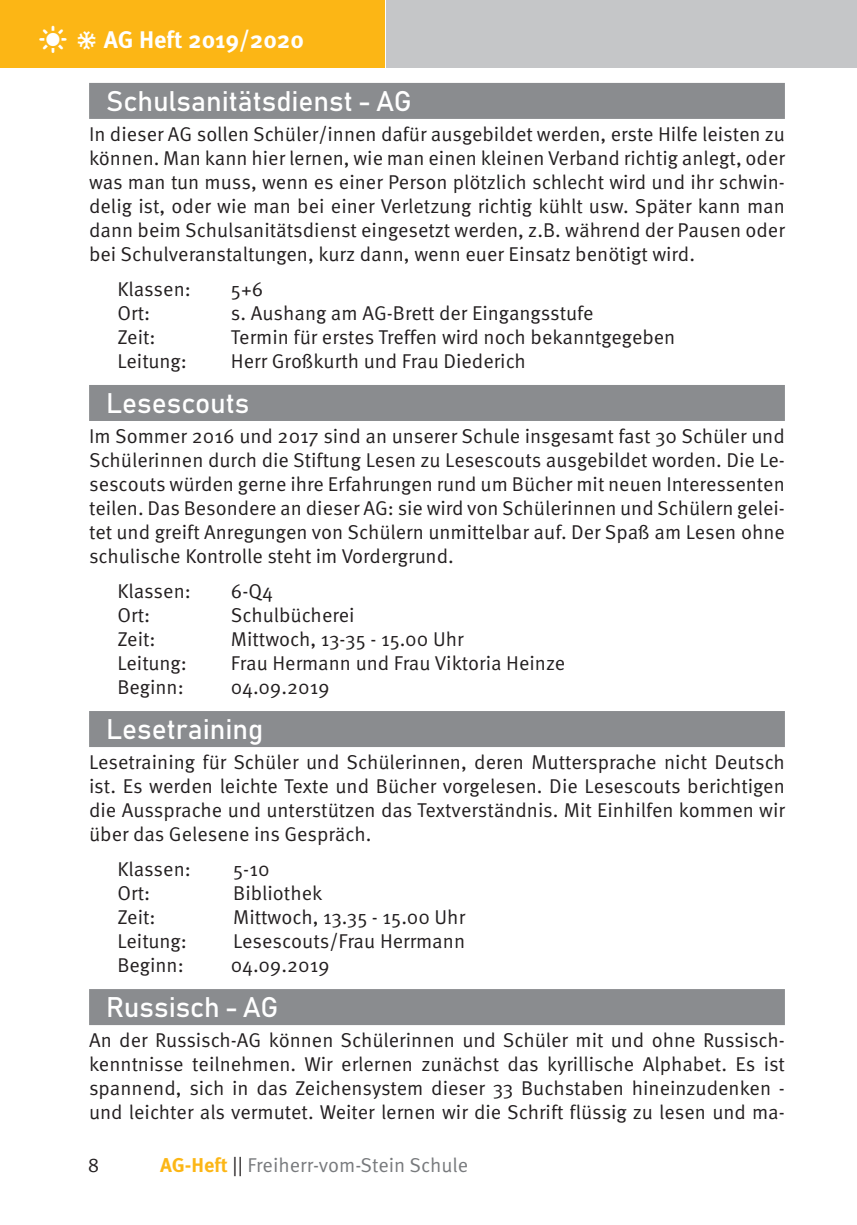
<style>
.page{position:relative;width:857px;height:1225px;background:#fff}
.page>*{position:absolute;margin:0;border:0;box-sizing:border-box;transform-origin:0 0}
.t1{font:28px "Bahnschrift";color:#fff}
.t2{font:700 24px "Meta Pro";color:#fff}
.t3{font:20px/24px "Meta Pro";color:#231f20;text-align:justify}
.t4{font:20px "Meta Pro";color:#787a7d}
.s1{font-weight:700;color:#fcb615}
.s2{color:#231f20}
</style>
<div class="page">
<div style="left:386px;top:0;width:470px;height:67px;background:#c5c6c8"></div>
<div style="left:0;top:0;width:384px;height:67px;background:#fcb615"></div>
<div style="left:89px;top:83px;width:695px;height:36px;background:#8a8c8f"></div>
<div style="left:89px;top:385px;width:695px;height:36px;background:#8a8c8f"></div>
<div style="left:89px;top:711px;width:695px;height:36px;background:#8a8c8f"></div>
<div style="left:89px;top:989px;width:695px;height:36px;background:#8a8c8f"></div>
<p class="t2" style="left:104px;top:24px;width:202px">AG Heft 2019/2020</p>
<h1 class="t1" style="left:106px;top:84px;width:307px">Schulsanitätsdienst - AG</h1>
<p class="t3" style="left:89px;top:123px;width:697px">In dieser AG sollen Schüler/innen dafür ausgebildet werden, erste Hilfe leisten zu können. Man kann hier lernen, wie man einen kleinen Verband richtig anlegt, oder was man tun muss, wenn es einer Person plötzlich schlecht wird und ihr schwin&shy;delig ist, oder wie man bei einer Verletzung richtig kühlt usw. Später kann man dann beim Schulsanitätsdienst eingesetzt werden, z.B. während der Pausen oder bei Schulveranstaltungen, kurz dann, wenn euer Einsatz benötigt wird.</p>
<p class="t3" style="left:117px;top:278px;width:75px">Klassen:</p>
<p class="t3" style="left:231px;top:278px;width:34px">5+6</p>
<p class="t3" style="left:117px;top:302px;width:34px">Ort:</p>
<p class="t3" style="left:231px;top:302px;width:364px">s. Aushang am AG-Brett der Eingangsstufe</p>
<p class="t3" style="left:117px;top:326px;width:40px">Zeit:</p>
<p class="t3" style="left:231px;top:326px;width:445px">Termin für erstes Treffen wird noch bekanntgegeben</p>
<p class="t3" style="left:117px;top:350px;width:71px">Leitung:</p>
<p class="t3" style="left:231px;top:350px;width:296px">Herr Großkurth und Frau Diederich</p>
<h1 class="t1" style="left:106px;top:386px;width:145px">Lesescouts</h1>
<p class="t3" style="left:89px;top:425px;width:697px">Im Sommer 2016 und 2017 sind an unserer Schule insgesamt fast 30 Schüler und Schülerinnen durch die Stiftung Lesen zu Lesescouts ausgebildet worden. Die Le&shy;sescouts würden gerne ihre Erfahrungen rund um Bücher mit neuen Interessenten teilen. Das Besondere an dieser AG: sie wird von Schülerinnen und Schülern gelei&shy;tet und greift Anregungen von Schülern unmittelbar auf. Der Spaß am Lesen ohne schulische Kontrolle steht im Vordergrund.</p>
<p class="t3" style="left:117px;top:580px;width:75px">Klassen:</p>
<p class="t3" style="left:231px;top:580px;width:44px">6-Q4</p>
<p class="t3" style="left:117px;top:604px;width:34px">Ort:</p>
<p class="t3" style="left:231px;top:604px;width:125px">Schulbücherei</p>
<p class="t3" style="left:117px;top:628px;width:40px">Zeit:</p>
<p class="t3" style="left:231px;top:628px;width:234px">Mittwoch, 13-35 - 15.00 Uhr</p>
<p class="t3" style="left:117px;top:652px;width:71px">Leitung:</p>
<p class="t3" style="left:231px;top:652px;width:335px">Frau Hermann und Frau Viktoria Heinze</p>
<p class="t3" style="left:117px;top:676px;width:68px">Beginn:</p>
<p class="t3" style="left:231px;top:676px;width:100px">04.09.2019</p>
<h1 class="t1" style="left:106px;top:712px;width:159px">Lesetraining</h1>
<p class="t3" style="left:89px;top:750px;width:697px">Lesetraining für Schüler und Schülerinnen, deren Muttersprache nicht Deutsch ist. Es werden leichte Texte und Bücher vorgelesen. Die Lesescouts berichtigen die Aussprache und unterstützen das Textverständnis. Mit Einhilfen kommen wir über das Gelesene ins Gespräch.</p>
<p class="t3" style="left:117px;top:858px;width:75px">Klassen:</p>
<p class="t3" style="left:233px;top:858px;width:38px">5-10</p>
<p class="t3" style="left:117px;top:882px;width:34px">Ort:</p>
<p class="t3" style="left:233px;top:882px;width:91px">Bibliothek</p>
<p class="t3" style="left:117px;top:906px;width:40px">Zeit:</p>
<p class="t3" style="left:233px;top:906px;width:233px">Mittwoch, 13.35 - 15.00 Uhr</p>
<p class="t3" style="left:117px;top:930px;width:71px">Leitung:</p>
<p class="t3" style="left:233px;top:930px;width:233px">Lesescouts/Frau Herrmann</p>
<p class="t3" style="left:117px;top:954px;width:68px">Beginn:</p>
<p class="t3" style="left:231px;top:954px;width:100px">04.09.2019</p>
<h1 class="t1" style="left:106px;top:990px;width:174px">Russisch - AG</h1>
<p class="t3" style="left:89px;top:1028px;width:697px">An der Russisch-AG können Schülerinnen und Schüler mit und ohne Russisch&shy;kenntnisse teilnehmen. Wir erlernen zunächst das kyrillische Alphabet. Es ist spannend, sich in das Zeichensystem dieser 33 Buchstaben hineinzudenken - und leichter als vermutet. Weiter lernen wir die Schrift flüssig zu lesen und ma-</p>
<p class="t3" style="left:88px;top:1154px;width:13px">8</p>
<p class="t4" style="left:160px;top:1152px;width:309px"><span class="s1">AG-Heft</span> <span class="s2">||</span> Freiherr-vom-Stein Schule</p>
</div>
